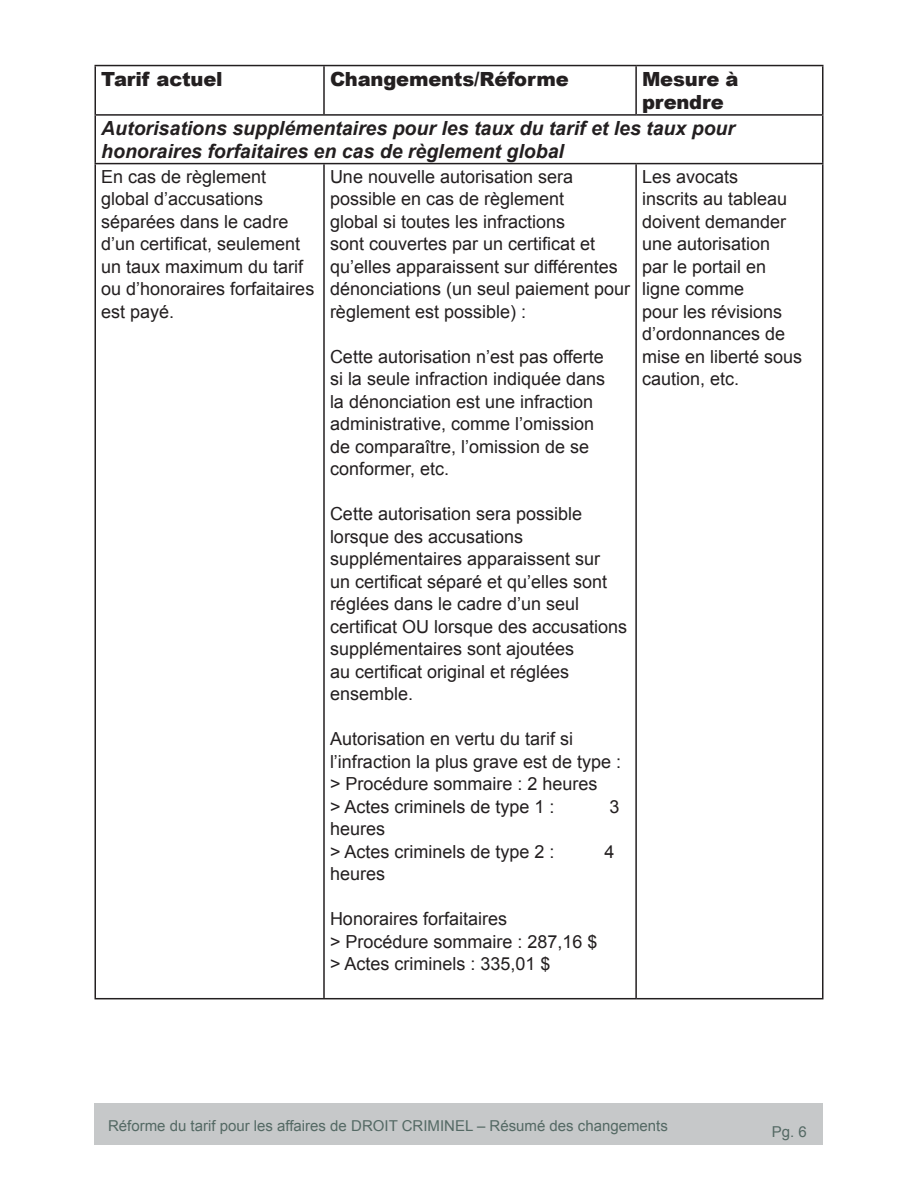
<style>
.page{position:relative;width:918px;height:1188px;background:#fff}
.page>*{position:absolute;margin:0;border:0;box-sizing:border-box;transform-origin:0 0}
.t1{font:italic 700 19.5px/22.5px "Arial";color:#231f20}
.Table_Header{font:900 19.5px/23.4px "Arial";letter-spacing:-.01em;color:#231f20}
.t2{font:18px/22.5px "Arial";color:#231f20}
.t3{font:15px "Arial";color:#546964}
</style>
<div class="page">
<div style="left:94px;top:1104px;width:730px;height:41px;background:#c6c8c9"></div>
<hr style="left:94px;top:65px;width:230px;height:1px;background:#231f20">
<hr style="left:94px;top:66px;width:2px;height:48px;background:#231f20">
<hr style="left:324px;top:65px;width:312px;height:1px;background:#231f20">
<hr style="left:323px;top:66px;width:2px;height:48px;background:#231f20">
<hr style="left:636px;top:65px;width:187px;height:1px;background:#231f20">
<hr style="left:635px;top:66px;width:2px;height:48px;background:#231f20">
<hr style="left:822px;top:66px;width:2px;height:48px;background:#231f20">
<hr style="left:94px;top:114px;width:230px;height:2px;background:#231f20">
<hr style="left:94px;top:116px;width:2px;height:47px;background:#231f20">
<hr style="left:324px;top:114px;width:312px;height:2px;background:#231f20">
<hr style="left:636px;top:114px;width:187px;height:2px;background:#231f20">
<hr style="left:822px;top:116px;width:2px;height:47px;background:#231f20">
<hr style="left:94px;top:163px;width:230px;height:1px;background:#231f20">
<hr style="left:94px;top:164px;width:2px;height:834px;background:#231f20">
<hr style="left:324px;top:163px;width:312px;height:1px;background:#231f20">
<hr style="left:323px;top:164px;width:2px;height:834px;background:#231f20">
<hr style="left:636px;top:163px;width:187px;height:1px;background:#231f20">
<hr style="left:635px;top:164px;width:2px;height:834px;background:#231f20">
<hr style="left:822px;top:164px;width:2px;height:834px;background:#231f20">
<hr style="left:94px;top:998px;width:230px;height:1px;background:#231f20">
<hr style="left:324px;top:998px;width:312px;height:1px;background:#231f20">
<hr style="left:636px;top:998px;width:187px;height:1px;background:#231f20">
<p class="Table_Header" style="left:101px;top:66px;width:123px">Tarif actuel</p>
<p class="Table_Header" style="left:330px;top:66px;width:240px">Changements/Réforme</p>
<p class="Table_Header" style="left:642px;top:66px;width:98px">Mesure à prendre</p>
<p class="t1" style="left:101px;top:118px;width:635px">Autorisations supplémentaires pour les taux du tarif et les taux pour honoraires forfaitaires en cas de règlement global</p>
<p class="t2" style="left:101px;top:165px;width:215px">En cas de règlement global d’accusations séparées dans le cadre d’un certificat, seulement un taux maximum du tarif ou d’honoraires forfaitaires est payé.</p>
<p class="t2" style="left:330px;top:165px;width:302px">Une nouvelle autorisation sera possible en cas de règlement<br>global si toutes les infractions<br>sont couvertes par un certificat et qu’elles apparaissent sur différentes dénonciations (un seul paiement pour règlement est possible) :</p>
<p class="t2" style="left:330px;top:345px;width:277px">Cette autorisation n’est pas offerte si la seule infraction indiquée dans la dénonciation est une infraction administrative, comme l’omission de comparaître, l’omission de se conformer, etc.</p>
<p class="t2" style="left:330px;top:503px;width:299px">Cette autorisation sera possible lorsque des accusations supplémentaires apparaissent sur<br>un certificat séparé et qu’elles sont réglées dans le cadre d’un seul certificat OU lorsque des accusations supplémentaires sont ajoutées<br>au certificat original et réglées ensemble.</p>
<p class="t2" style="left:330px;top:728px;width:293px">Autorisation en vertu du tarif si l’infraction la plus grave est de type :</p>
<p class="t2" style="left:330px;top:773px;width:269px">&gt; Procédure sommaire : 2 heures</p>
<p class="t2" style="left:330px;top:795px;width:226px">&gt; Actes criminels de type 1 :</p>
<p class="t2" style="left:610px;top:795px;width:12px">3</p>
<p class="t2" style="left:330px;top:818px;width:57px">heures</p>
<p class="t2" style="left:330px;top:840px;width:226px">&gt; Actes criminels de type 2 :</p>
<p class="t2" style="left:605px;top:840px;width:12px">4</p>
<p class="t2" style="left:330px;top:863px;width:57px">heures</p>
<p class="t2" style="left:330px;top:908px;width:179px">Honoraires forfaitaires</p>
<p class="t2" style="left:330px;top:930px;width:269px">&gt; Procédure sommaire : 287,16 $</p>
<p class="t2" style="left:330px;top:953px;width:222px">&gt; Actes criminels : 335,01 $</p>
<p class="t2" style="left:642px;top:165px;width:162px">Les avocats<br>inscrits au tableau doivent demander une autorisation<br>par le portail en ligne comme<br>pour les révisions d’ordonnances de mise en liberté sous caution, etc.</p>
<p class="t3" style="left:108px;top:1116px;width:561px">Réforme du tarif pour les affaires de DROIT CRIMINEL – Résumé des changements</p>
<p class="t3" style="left:772px;top:1122px;width:37px">Pg. 6</p>
</div>
